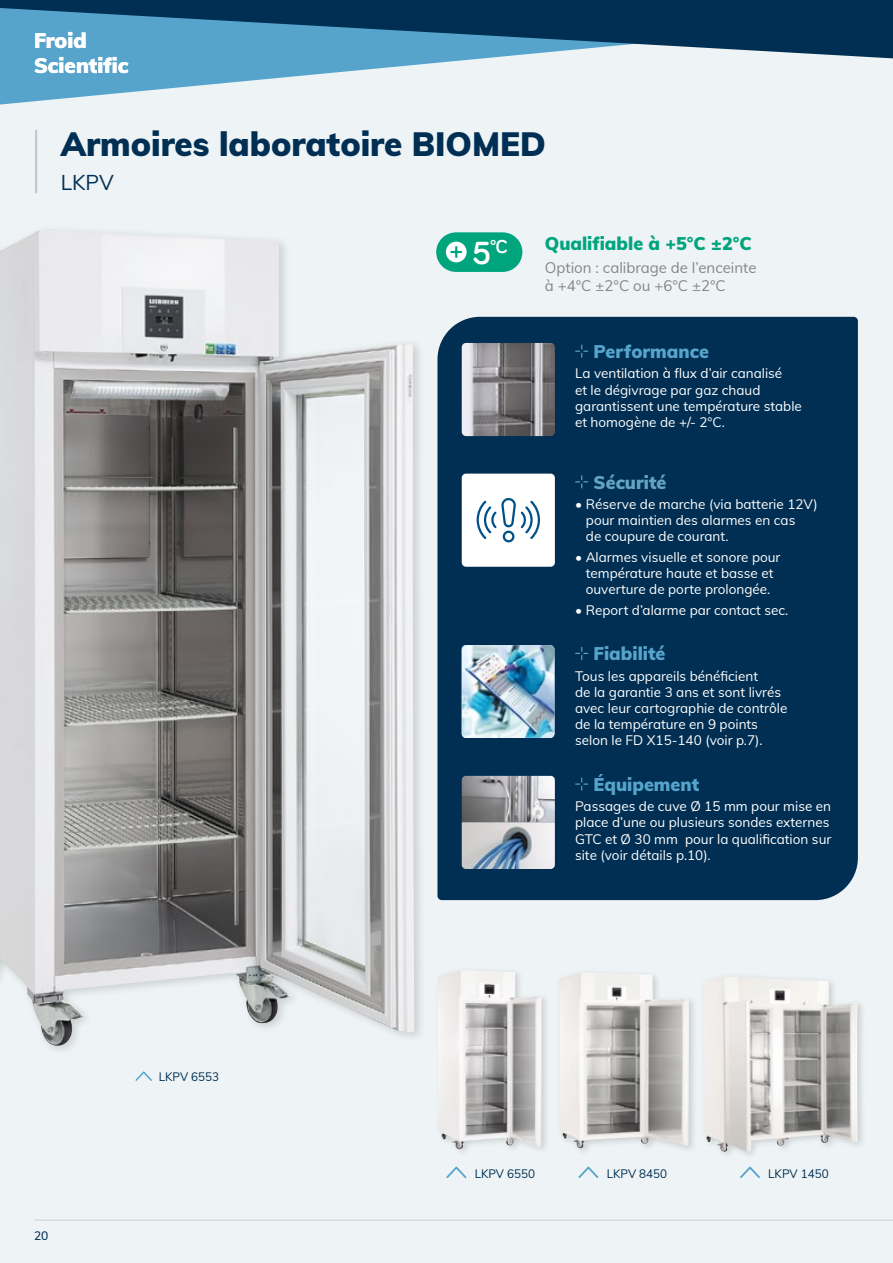
<style>
.page{position:relative;width:893px;height:1263px;background:#eef3f5}
.page>*{position:absolute;margin:0;border:0;box-sizing:border-box;transform-origin:0 0}
.t1{font:900 33px "Muli";color:#002f53}
.t2{font:21px "Muli";color:#002f53}
.t3{font:900 20.7px/24.9px "Muli";color:#fff}
.t4{font:700 19.2px "Bariol";color:#fff}
.t5{font:900 18px "Muli";color:#56a4cc}
.t6{font:900 18px "Muli";color:#00a57e}
.t7{font:900 18px "Muli";color:#63a4c4}
.t8{font:15px/18px "Muli";color:#868786}
.t9{font:13.5px/16.2px "Muli";color:#fff}
.t10{font:12px "Muli";color:#002f53}
.t11{font:500 12px "Muli";color:#002f53}
.s1{font-size:33px}
</style>
<div class="page">
<hr style="left:34px;top:1220px;width:859px;height:1px;background:#cfd0d0">
<svg style="left:0;top:0;width:893px;height:105px"></svg>
<hr style="left:35px;top:130px;width:2px;height:63px;background:#c4c7d5">
<div style="left:436px;top:232px;width:86px;height:40px;background:#00a57e;border-radius:20px"></div>
<svg style="left:445px;top:241px;width:23px;height:22px"></svg>
<div style="left:444px;top:239px;width:25px;height:26px;border:2px solid #00a57e;border-radius:50%"></div>
<svg style="left:451px;top:247px;width:10px;height:10px"></svg>
<div style="left:437px;top:317px;width:421px;height:583px;background:#002f53"></div>
<svg style="left:576px;top:778px;width:12px;height:12px"></svg>
<img style="left:462px;top:776px;width:93px;height:93px">
<svg style="left:576px;top:476px;width:12px;height:12px"></svg>
<div style="left:462px;top:474px;width:93px;height:93px;background:#fff;border-radius:4px"></div>
<svg style="left:476px;top:498px;width:64px;height:45px"></svg>
<div style="left:0;top:225px;width:425px;height:830px;background:#000;opacity:.15"></div>
<img style="left:0;top:230px;width:414px;height:816px">
<svg style="left:135px;top:1071px;width:17px;height:10px"></svg>
<svg style="left:446px;top:1166px;width:21px;height:12px"></svg>
<svg style="left:578px;top:1166px;width:21px;height:12px"></svg>
<svg style="left:740px;top:1166px;width:20px;height:12px"></svg>
<svg style="left:576px;top:345px;width:12px;height:12px"></svg>
<img style="left:462px;top:343px;width:93px;height:93px">
<div style="left:435px;top:966px;width:116px;height:191px;background:#000;opacity:.15"></div>
<img style="left:438px;top:970px;width:104px;height:179px">
<div style="left:556px;top:968px;width:141px;height:188px;background:#000;opacity:.15"></div>
<img style="left:559px;top:973px;width:130px;height:175px">
<div style="left:699px;top:972px;width:168px;height:188px;background:#000;opacity:.15"></div>
<img style="left:703px;top:976px;width:155px;height:176px">
<svg style="left:576px;top:647px;width:12px;height:12px"></svg>
<img style="left:462px;top:645px;width:92px;height:93px">
<h3 class="t3" style="left:34px;top:27px;width:96px">Froid<br>Scientific</h3>
<h1 class="t1" style="left:61px;top:120px;width:487px">Armoires laboratoire BIOMED</h1>
<h2 class="t2" style="left:61px;top:167px;width:55px">LKPV</h2>
<h3 class="t4" style="left:473px;top:233px;width:36px"><span class="s1">5</span>°C</h3>
<h3 class="t6" style="left:545px;top:231px;width:208px">Qualifiable à +5°C ±2°C</h3>
<p class="t8" style="left:545px;top:258px;width:213px">Option : calibrage de l’enceinte à +4°C ±2°C ou +6°C ±2°C</p>
<h3 class="t5" style="left:594px;top:338px;width:117px">Performance</h3>
<p class="t9" style="left:575px;top:365px;width:228px">La ventilation à flux d’air canalisé<br>et le dégivrage par gaz chaud garantissent une température stable et homogène de +/- 2°C.</p>
<h3 class="t7" style="left:594px;top:469px;width:74px">Sécurité</h3>
<p class="t9" style="left:586px;top:495px;width:233px;text-indent:-11px">• Réserve de marche (via batterie 12V) pour maintien des alarmes en cas<br>de coupure de courant.</p>
<p class="t9" style="left:575px;top:548px;width:207px;text-align:center">• Alarmes visuelle et sonore pour température haute et basse et ouverture de porte prolongée.</p>
<p class="t9" style="left:575px;top:601px;width:215px">• Report d’alarme par contact sec.</p>
<h3 class="t5" style="left:594px;top:640px;width:73px">Fiabilité</h3>
<p class="t9" style="left:575px;top:667px;width:214px">Tous les appareils bénéficient<br>de la garantie 3 ans et sont livrés avec leur cartographie de contrôle de la température en 9 points selon le FD X15-140 (voir p.7).</p>
<p class="t11" style="left:34px;top:1227px;width:16px">20</p>
<p class="t10" style="left:159px;top:1068px;width:62px">LKPV 6553</p>
<h3 class="t5" style="left:594px;top:771px;width:107px">Équipement</h3>
<p class="t9" style="left:575px;top:798px;width:258px">Passages de cuve Ø 15 mm pour mise en place d’une ou plusieurs sondes externes GTC et Ø 30 mm pour la qualification sur site (voir détails p.10).</p>
<p class="t10" style="left:475px;top:1165px;width:62px">LKPV 6550</p>
<p class="t10" style="left:607px;top:1165px;width:62px">LKPV 8450</p>
<p class="t10" style="left:768px;top:1165px;width:62px">LKPV 1450</p>
</div>
